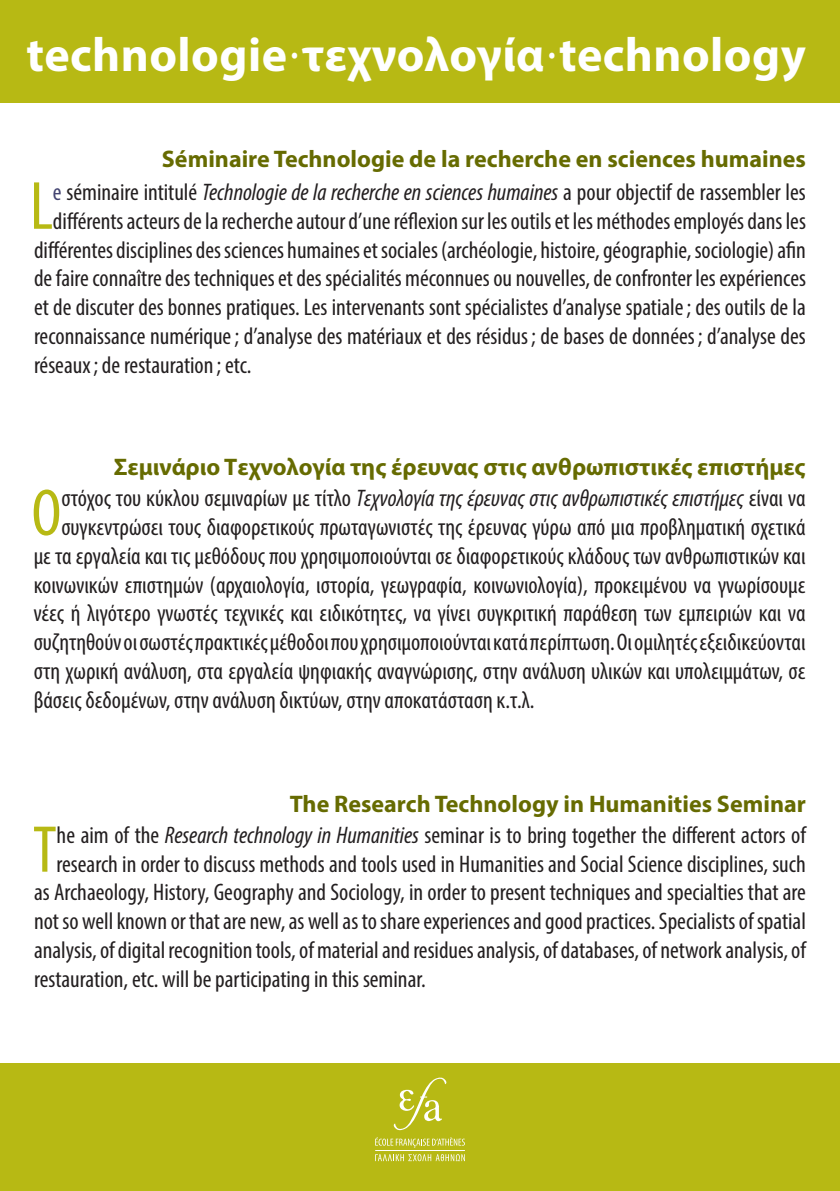
<style>
.page{position:relative;width:840px;height:1191px;background:#fff}
.page>*{position:absolute;margin:0;border:0;box-sizing:border-box;transform-origin:0 0}
.t1{font:condensed 68.8px "Myriad Pro";color:#b7b914}
.t2{font:condensed 66.8px "Myriad Pro";color:#b7b914}
.t3{font:700 48px "Myriad Pro";letter-spacing:.01em;color:#fff}
.t4{font:condensed 24px "Myriad Pro";color:#231f20}
.t5{font:700 24px "Myriad Pro";color:#666b01}
.t6{font:italic condensed 24px "Myriad Pro";color:#231f20}
.s1{font-weight:400;font-stretch:condensed}
.s2{color:#434471}
.s3{font-style:italic}
.s4{font-style:normal}
</style>
<div class="page">
<div style="left:0;top:0;width:839px;height:102px;background:#b7b914"></div>
<div style="left:0;top:1063px;width:839px;height:128px;background:#b7b914"></div>
<svg style="left:393px;top:1077px;width:53px;height:53px"></svg>
<svg style="left:375px;top:1137px;width:89px;height:10px"></svg>
<svg style="left:375px;top:1154px;width:89px;height:7px"></svg>
<hr style="left:375px;top:1150px;width:89px;height:1px;background:#fff">
<p class="t3" style="left:26px;top:23px;width:780px">technologie <span class="s1">·</span> τεχνολογία <span class="s1">·</span> technology</p>
<p class="t5" style="left:162px;top:144px;width:645px">Séminaire Technologie de la recherche en sciences humaines</p>
<p class="t1" style="left:30px;top:164px;width:24px">L</p>
<p class="t4" style="left:53px;top:177px;width:754px"><span class="s2">e</span> séminaire intitulé <span class="s3">Technologie de la recherche en sciences humaines</span> a pour objectif de rassembler les</p>
<p class="t4" style="left:53px;top:206px;width:754px">différents acteurs de la recherche autour d’une réflexion sur les outils et les méthodes employés dans les</p>
<p class="t4" style="left:34px;top:235px;width:773px">différentes disciplines des sciences humaines et sociales (archéologie, histoire, géographie, sociologie) afin</p>
<p class="t4" style="left:34px;top:264px;width:773px">de faire connaître des techniques et des spécialités méconnues ou nouvelles, de confronter les expériences</p>
<p class="t4" style="left:34px;top:293px;width:773px">et de discuter des bonnes pratiques. Les intervenants sont spécialistes d’analyse spatiale; des outils de la</p>
<p class="t4" style="left:34px;top:321px;width:772px">reconnaissance numérique; d’analyse des matériaux et des résidus; de bases de données; d’analyse des</p>
<p class="t4" style="left:34px;top:350px;width:219px">réseaux; de restauration ; etc.</p>
<p class="t5" style="left:114px;top:451px;width:693px">Σεμινάριο Τεχνολογία της έρευνας στις ανθρωπιστικές επιστήμες</p>
<p class="t2" style="left:32px;top:472px;width:31px">O</p>
<p class="t6" style="left:61px;top:484px;width:745px"><span class="s4">στόχος του κύκλου σεμιναρίων με τίτλο</span> Τεχνολογία της έρευνας στις ανθρωπιστικές επιστήμες <span class="s4">είναι να</span></p>
<p class="t4" style="left:61px;top:512px;width:745px">συγκεντρώσει τους διαφορετικούς πρωταγωνιστές της έρευνας γύρω από μια προβληματική σχετικά</p>
<p class="t4" style="left:34px;top:541px;width:773px">με τα εργαλεία και τις μεθόδους που χρησιμοποιούνται σε διαφορετικούς κλάδους των ανθρωπιστικών και</p>
<p class="t4" style="left:34px;top:570px;width:773px">κοινωνικών επιστημών (αρχαιολογία, ιστορία, γεωγραφία, κοινωνιολογία), προκειμένου να γνωρίσουμε</p>
<p class="t4" style="left:34px;top:599px;width:773px">νέες ή λιγότερο γνωστές τεχνικές και ειδικότητες, να γίνει συγκριτική παράθεση των εμπειριών και να</p>
<p class="t4" style="left:34px;top:628px;width:772px">συζητηθούν οι σωστές πρακτικές μέθοδοι που χρησιμοποιούνται κατά περίπτωση. Οι ομιλητές εξειδικεύονται</p>
<p class="t4" style="left:34px;top:656px;width:772px">στη χωρική ανάλυση, στα εργαλεία ψηφιακής αναγνώρισης, στην ανάλυση υλικών και υπολειμμάτων, σε</p>
<p class="t4" style="left:34px;top:685px;width:502px">βάσεις δεδομένων, στην ανάλυση δικτύων, στην αποκατάσταση κ.τ.λ.</p>
<p class="t5" style="left:289px;top:788px;width:517px">The Research Technology in Humanities Seminar</p>
<p class="t2" style="left:33px;top:809px;width:25px">T</p>
<p class="t4" style="left:57px;top:820px;width:750px">he aim of the <span class="s3">Research technology in Humanities</span> seminar is to bring together the different actors of</p>
<p class="t4" style="left:57px;top:849px;width:750px">research in order to discuss methods and tools used in Humanities and Social Science disciplines, such</p>
<p class="t4" style="left:34px;top:878px;width:772px">as Archaeology, History, Geography and Sociology, in order to present techniques and specialties that are</p>
<p class="t4" style="left:34px;top:907px;width:773px">not so well known or that are new, as well as to share experiences and good practices. Specialists of spatial</p>
<p class="t4" style="left:34px;top:935px;width:773px">analysis, of digital recognition tools, of material and residues analysis, of databases, of network analysis, of</p>
<p class="t4" style="left:34px;top:964px;width:393px">restauration, etc. will be participating in this seminar.</p>
</div>
